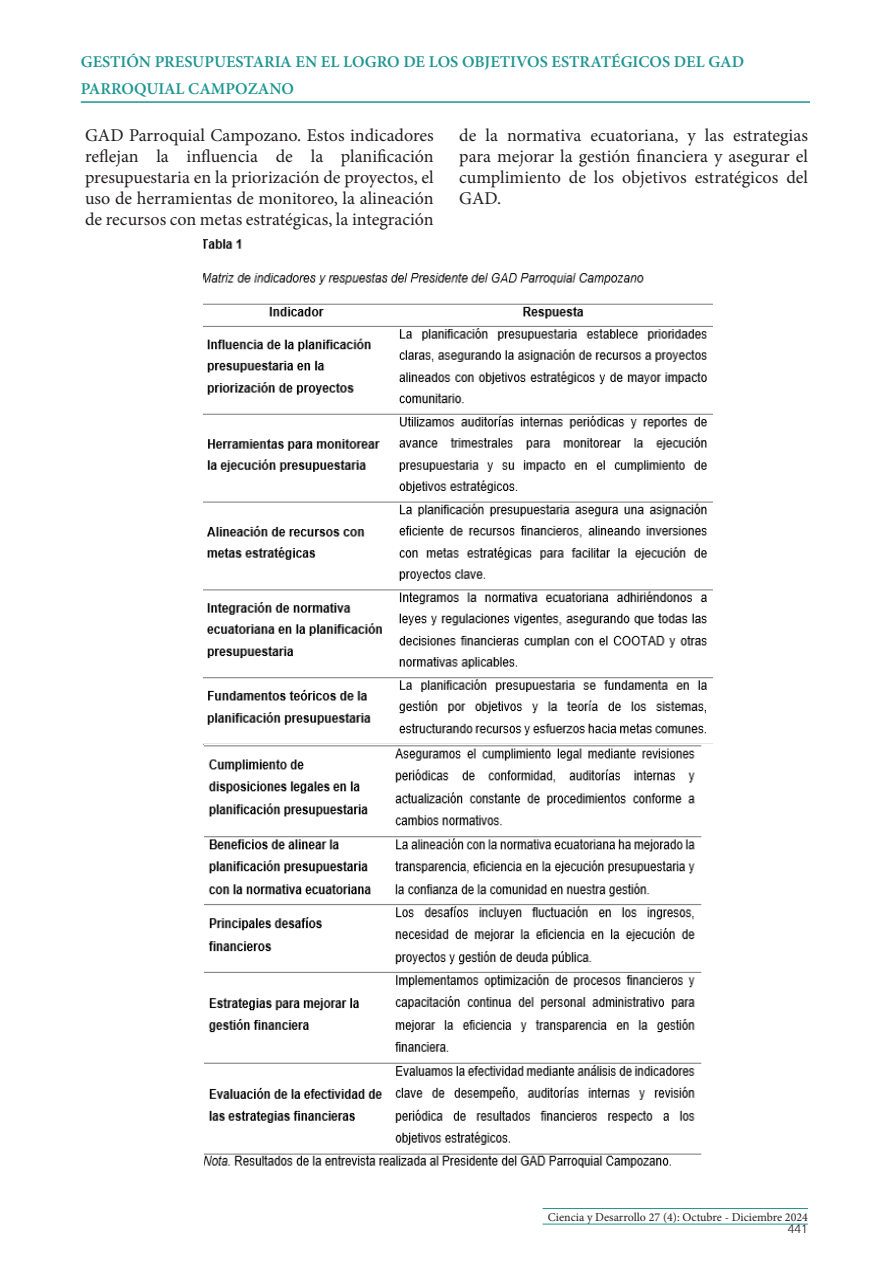
<style>
.page{position:relative;width:893px;height:1263px;background:#fff}
.page>*{position:absolute;margin:0;border:0;box-sizing:border-box;transform-origin:0 0}
.t1{font:18px/21px "Minion Pro";color:#231f20;text-align:justify}
.t2{font:600 16.5px/27px "Minion Pro";color:#1c9590}
.t3{font:12px "Minion Pro";color:#231f20}
.t4{font:300 12px "Frutiger";color:#231f20}
</style>
<div class="page">
<hr style="left:81px;top:101px;width:729px;height:2px;background:#1c9590">
<hr style="left:543px;top:1208px;width:265px;height:1px;background:#1c9590">
<hr style="left:543px;top:1224px;width:265px;height:1px;background:#1c9590">
<img style="left:203px;top:239px;width:509px;height:928px">
<p class="t2" style="left:81px;top:48px;width:665px">GESTIÓN PRESUPUESTARIA EN EL LOGRO DE LOS OBJETIVOS ESTRATÉGICOS DEL GAD<br>PARROQUIAL CAMPOZANO</p>
<p class="t1" style="left:85px;top:124px;width:350px">GAD Parroquial Campozano. Estos indicadores reflejan la influencia de la planificación presupuestaria en la priorización de proyectos, el uso de herramientas de monitoreo, la alineación de recursos con metas estratégicas, la integración</p>
<p class="t1" style="left:459px;top:124px;width:350px">de la normativa ecuatoriana, y las estrategias para mejorar la gestión financiera y asegurar el cumplimiento de los objetivos estratégicos del GAD.</p>
<p class="t3" style="left:548px;top:1209px;width:261px">Ciencia y Desarrollo 27 (4): Octubre - Diciembre 2024</p>
<p class="t4" style="left:788px;top:1221px;width:22px">441</p>
</div>
